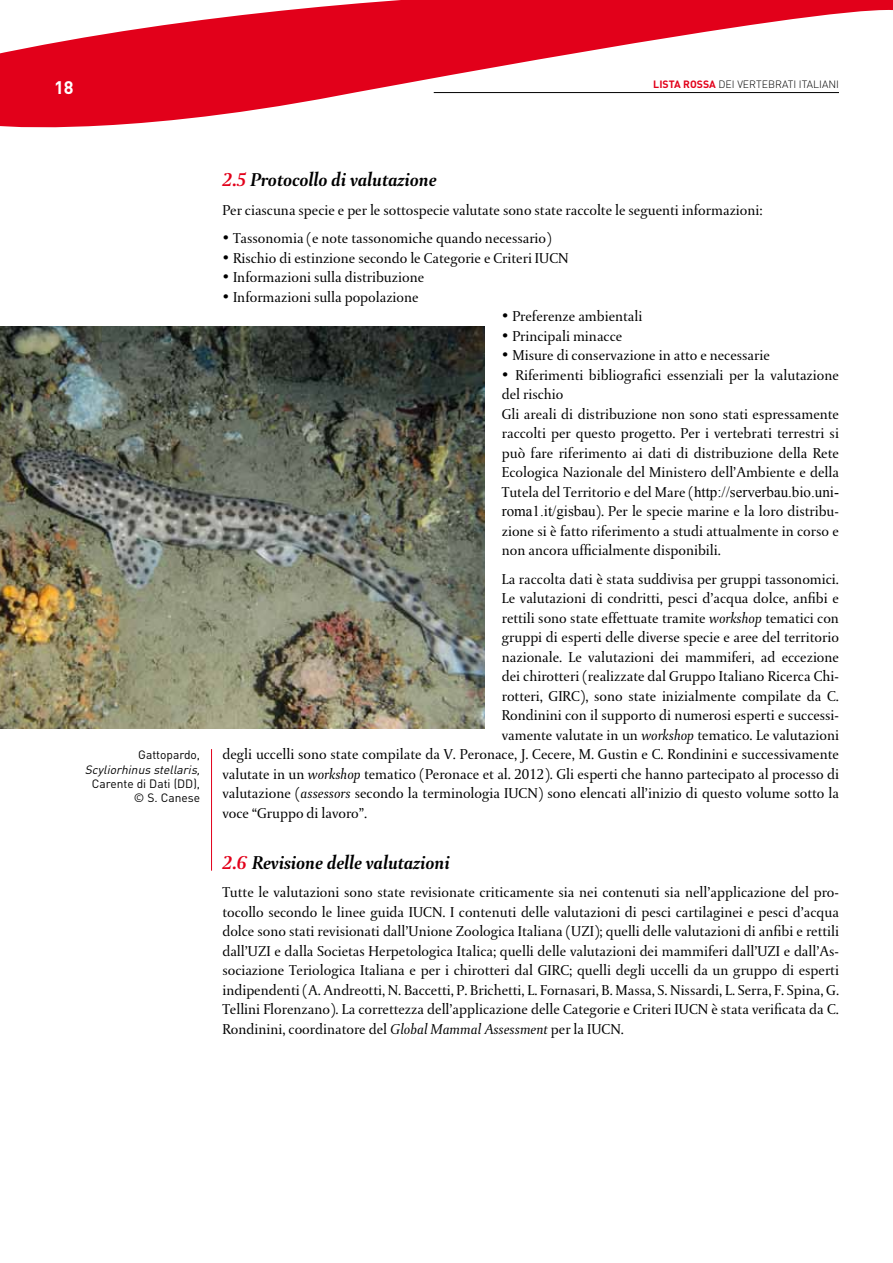
<style>
.page{position:relative;width:893px;height:1263px;background:#fff}
.page>*{position:absolute;margin:0;border:0;box-sizing:border-box;transform-origin:0 0}
.t1{font:italic 700 19.5px "DTL Paradox T";color:#000}
.t2{font:700 18px "DIN";color:#fff}
.t3{font:15px/19.5px "DTL Paradox T";color:#000}
.t4{font:12px/14.4px "DIN";color:#000;text-align:right}
.t5{font:italic 12px "DIN";color:#000}
.t6{font:300 10.5px "DIN";color:#000}
.s1{font-weight:700;color:#e2001a}
.s2{color:#e2001a}
.s3{font-family:"Times New Roman"}
.s4{font-style:italic}
</style>
<div class="page">
<svg style="left:0;top:0;width:893px;height:128px"></svg>
<hr style="left:434px;top:92px;width:405px;height:1px;background:#000">
<img style="left:0;top:327px;width:485px;height:402px">
<hr style="left:211px;top:749px;width:1px;height:122px;background:#e2001a">
<p class="t2" style="left:54px;top:76px;width:21px">18</p>
<p class="t6" style="left:653px;top:78px;width:187px"><span class="s1">LISTA ROSSA</span> DEI VERTEBRATI ITALIANI</p>
<p class="t4" style="left:138px;top:747px;width:63px">Gattopardo,</p>
<p class="t5" style="left:85px;top:762px;width:120px">Scyliorhinus stellaris,</p>
<p class="t4" style="left:92px;top:776px;width:110px">Carente di Dati (DD), © S. Canese</p>
<h1 class="t1" style="left:222px;top:169px;width:216px"><span class="s2">2.5</span> Protocollo di valutazione</h1>
<p class="t3" style="left:222px;top:200px;width:542px">Per ciascuna specie e per le sottospecie valutate sono state raccolte le seguenti informazioni:</p>
<p class="t3" style="left:222px;top:229px;width:331px">• Tassonomia (e note tassonomiche quando necessario)</p>
<p class="t3" style="left:222px;top:248px;width:348px">• Rischio di estinzione secondo le Categorie e Criteri IUCN</p>
<p class="t3" style="left:222px;top:268px;width:203px">• Informazioni sulla distribuzione</p>
<p class="t3" style="left:222px;top:287px;width:198px">• Informazioni sulla popolazione</p>
<p class="t3" style="left:502px;top:307px;width:142px">• Preferenze ambientali</p>
<p class="t3" style="left:502px;top:326px;width:122px">• Principali minacce</p>
<p class="t3" style="left:502px;top:346px;width:270px">• Misure di conservazione in atto e necessarie</p>
<p class="t3" style="left:502px;top:365px;width:339px">• Riferimenti bibliografici essenziali per la valutazione del rischio<br>Gli areali di distribuzione non sono stati espressamente raccolti per questo progetto. Per i vertebrati terrestri si può fare riferimento ai dati di distribuzione della Rete Ecologica Nazionale del Ministero dell’Ambiente e della Tutela del Territorio e del Mare (<span class="s3">http://serverbau.bio.uni&shy;roma1.it/gisbau</span>). Per le specie marine e la loro distribu&shy;zione si è fatto riferimento a studi attualmente in corso e non ancora ufficialmente disponibili.</p>
<p class="t3" style="left:502px;top:569px;width:339px">La raccolta dati è stata suddivisa per gruppi tassonomici.</p>
<p class="t3" style="left:502px;top:589px;width:339px">Le valutazioni di condritti, pesci d’acqua dolce, anfibi e</p>
<p class="t3" style="left:502px;top:608px;width:339px">rettili sono state effettuate tramite <span class="s4">workshop</span> tematici con</p>
<p class="t3" style="left:502px;top:628px;width:339px">gruppi di esperti delle diverse specie e aree del territorio</p>
<p class="t3" style="left:502px;top:647px;width:339px">nazionale. Le valutazioni dei mammiferi, ad eccezione</p>
<p class="t3" style="left:502px;top:667px;width:339px">dei chirotteri (realizzate dal Gruppo Italiano Ricerca Chi-</p>
<p class="t3" style="left:502px;top:686px;width:339px">rotteri, GIRC), sono state inizialmente compilate da C.</p>
<p class="t3" style="left:502px;top:706px;width:339px">Rondinini con il supporto di numerosi esperti e successi-</p>
<p class="t3" style="left:502px;top:725px;width:339px">vamente valutate in un <span class="s4">workshop</span> tematico. Le valutazioni</p>
<p class="t3" style="left:222px;top:745px;width:618px">degli uccelli sono state compilate da V. Peronace, J. Cecere, M. Gustin e C. Rondinini e successivamente</p>
<p class="t3" style="left:222px;top:764px;width:618px">valutate in un <span class="s4">workshop</span> tematico (Peronace et al. 2012). Gli esperti che hanno partecipato al processo di</p>
<p class="t3" style="left:222px;top:784px;width:618px">valutazione (<span class="s4">assessors</span> secondo la terminologia IUCN) sono elencati all’inizio di questo volume sotto la</p>
<p class="t3" style="left:222px;top:803px;width:146px">voce “Gruppo di lavoro”.</p>
<h1 class="t1" style="left:222px;top:851px;width:229px"><span class="s2">2.6</span> Revisione delle valutazioni</h1>
<p class="t3" style="left:222px;top:883px;width:618px;text-align:justify">Tutte le valutazioni sono state revisionate criticamente sia nei contenuti sia nell’applicazione del pro&shy;tocollo secondo le linee guida IUCN. I contenuti delle valutazioni di pesci cartilaginei e pesci d’acqua dolce sono stati revisionati dall’Unione Zoologica Italiana (UZI); quelli delle valutazioni di anfibi e rettili dall’UZI e dalla Societas Herpetologica Italica; quelli delle valutazioni dei mammiferi dall’UZI e dall’As&shy;sociazione Teriologica Italiana e per i chirotteri dal GIRC; quelli degli uccelli da un gruppo di esperti indipendenti (A. Andreotti, N. Baccetti, P. Brichetti, L. Fornasari, B. Massa, S. Nissardi, L. Serra, F. Spina, G.<br>Tellini Florenzano). La correttezza dell’applicazione delle Categorie e Criteri IUCN è stata verificata da C.<br>Rondinini, coordinatore del <span class="s4">Global Mammal Assessment</span> per la IUCN.</p>
</div>
